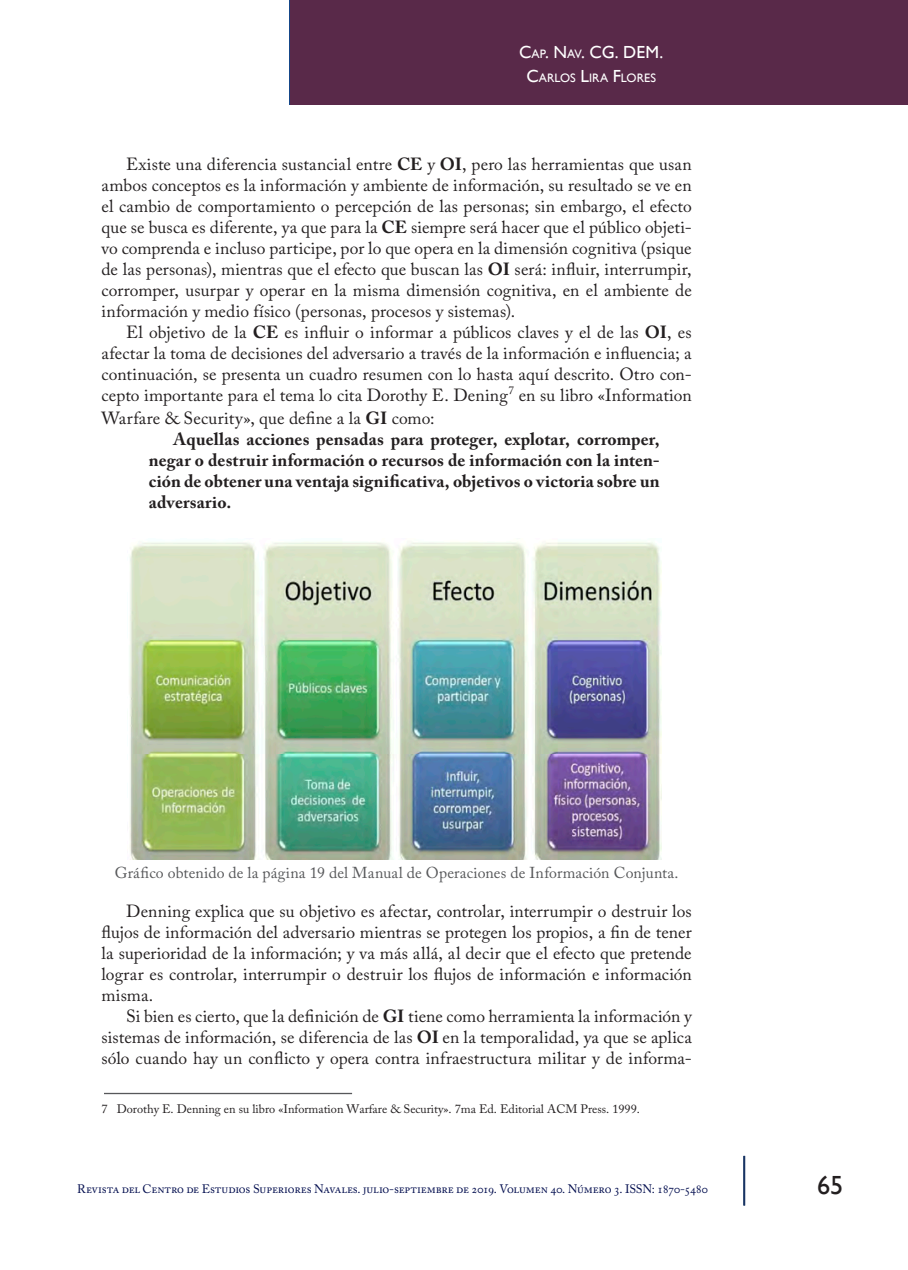
<style>
.page{position:relative;width:908px;height:1270px;background:#fff}
.page>*{position:absolute;margin:0;border:0;box-sizing:border-box;transform-origin:0 0}
.t1{font:26.25px "Gill Sans";color:#231f20}
._05_Normal{font:17.5px/21px "Adobe Caslon Pro";letter-spacing:.005em;color:#231f20;text-align:justify}
.citas{font:700 17.5px/21px "Adobe Caslon Pro";letter-spacing:.01em;color:#231f20;text-align:justify}
.t2{font:17.5px "Gill Sans";color:#fff}
.t3{font:15.75px "Adobe Caslon Pro";letter-spacing:.01em;color:#57585a}
.t4{font:12.25px "Adobe Caslon Pro";letter-spacing:-.015em;color:#030e4f}
._16_Nota_al_pie{font:12.25px "Adobe Caslon Pro";color:#231f20}
.t5{font:12.25px "Gill Sans";color:#fff}
.s1{font-size:12.25px}
.s2{font-size:17.5px}
.s3{font-weight:700}
</style>
<div class="page">
<hr style="left:743px;top:1156px;width:2px;height:49px;background:#183463">
<div style="left:290px;top:0;width:618px;height:104px;background:#592949"></div>
<img style="left:129px;top:542px;width:533px;height:317px">
<hr style="left:104px;top:1093px;width:248px;height:1px;background:#57585a">
<p class="t2" style="left:519px;top:41px;width:146px">C<span class="s1">AP</span>. N<span class="s1">AV</span>. CG. DEM.</p>
<p class="t5" style="left:526px;top:71px;width:131px"><span class="s2">C</span>ARLOS <span class="s2">L</span>IRA <span class="s2">F</span>LORES</p>
<p class="_05_Normal" style="left:101px;top:153px;width:592px;text-indent:25px">Existe una diferencia sustancial entre <span class="s3">CE</span> y <span class="s3">OI</span>, pero las herramientas que usan ambos conceptos es la información y ambiente de información, su resultado se ve en el cambio de comportamiento o percepción de las personas; sin embargo, el efecto que se busca es diferente, ya que para la <span class="s3">CE</span> siempre será hacer que el público objeti&shy;vo comprenda e incluso participe, por lo que opera en la dimensión cognitiva (psique de las personas), mientras que el efecto que buscan las <span class="s3">OI</span> será: influir, interrumpir, corromper, usurpar y operar en la misma dimensión cognitiva, en el ambiente de información y medio físico (personas, procesos y sistemas).</p>
<p class="_05_Normal" style="left:102px;top:321px;width:592px;text-indent:25px">El objetivo de la <span class="s3">CE</span> es influir o informar a públicos claves y el de las <span class="s3">OI</span>, es afectar la toma de decisiones del adversario a través de la información e influencia; a continuación, se presenta un cuadro resumen con lo hasta aquí descrito. Otro con&shy;cepto importante para el tema lo cita Dorothy E. Dening<sup>7</sup> en su libro «Information</p>
<p class="_05_Normal" style="left:102px;top:407px;width:334px">Warfare &amp; Security», que define a la <span class="s3">GI</span> como:</p>
<p class="citas" style="left:149px;top:428px;width:512px;text-indent:25px">Aquellas acciones pensadas para proteger, explotar, corromper, negar o destruir información o recursos de información con la inten&shy;ción de obtener una ventaja significativa, objetivos o victoria sobre un adversario.</p>
<p class="t3" style="left:115px;top:864px;width:565px">Gráfico obtenido de la página 19 del Manual de Operaciones de Información Conjunta.</p>
<p class="_05_Normal" style="left:102px;top:900px;width:592px;text-indent:25px">Denning explica que su objetivo es afectar, controlar, interrumpir o destruir los flujos de información del adversario mientras se protegen los propios, a fin de tener la superioridad de la información; y va más allá, al decir que el efecto que pretende lograr es controlar, interrumpir o destruir los flujos de información e información misma.</p>
<p class="_05_Normal" style="left:102px;top:1005px;width:592px;text-indent:25px">Si bien es cierto, que la definición de <span class="s3">GI</span> tiene como herramienta la información y sistemas de información, se diferencia de las <span class="s3">OI</span> en la temporalidad, ya que se aplica sólo cuando hay un conflicto y opera contra infraestructura militar y de informa-</p>
<p class="_16_Nota_al_pie" style="left:102px;top:1102px;width:540px">7 Dorothy E. Denning en su libro «Information Warfare &amp; Security». 7ma Ed. Editorial ACM Press. 1999.</p>
<p class="t4" style="left:77px;top:1182px;width:632px">Revista del Centro de Estudios Superiores Navales. julio-septiembre de 2019. Volumen 40. Número 3. ISSN: 1870-5480</p>
<h1 class="t1" style="left:817px;top:1169px;width:28px">65<sup>65</sup></h1>
</div>
